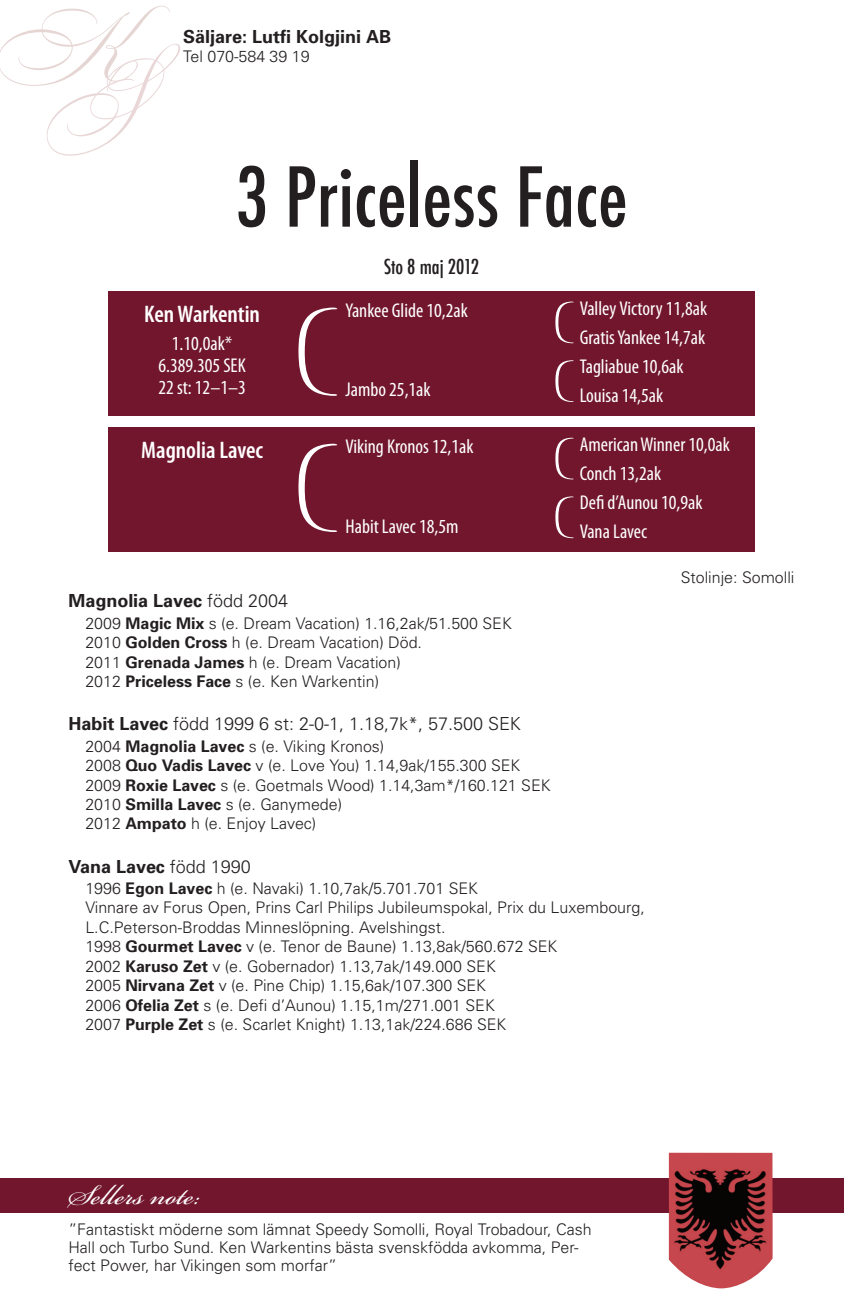
<style>
.page{position:relative;width:844px;height:1311px;background:#fff}
.page>*{position:absolute;margin:0;border:0;box-sizing:border-box;transform-origin:0 0}
.t1{font:500 condensed 80px "Futura";color:#231f20}
.t2{font:44px "Bickham Script Std";color:#fff}
.t3{font:600 condensed 24px "Myriad Pro";color:#fff}
.t4{font:condensed 20px/29px "Myriad Pro";color:#fff}
.t5{font:500 condensed 20px "Futura";color:#231f20}
.t6{font:700 18px "Univers";color:#231f20}
.t7{font:300 18px "Univers";color:#231f20}
.t8{font:300 16px/19.4px "Univers";color:#231f20}
.s1{font-weight:300}
.s2{font-weight:700}
</style>
<div class="page">
<div style="left:0;top:1178px;width:844px;height:34px;background:#71162d"></div>
<div style="left:108px;top:427px;width:646px;height:124px;background:#71162d"></div>
<svg style="left:298px;top:443px;width:39px;height:89px"></svg>
<svg style="left:555px;top:437px;width:18px;height:42px"></svg>
<svg style="left:555px;top:496px;width:18px;height:42px"></svg>
<div style="left:108px;top:291px;width:646px;height:124px;background:#71162d"></div>
<svg style="left:298px;top:307px;width:39px;height:89px"></svg>
<svg style="left:555px;top:301px;width:18px;height:42px"></svg>
<svg style="left:555px;top:360px;width:18px;height:42px"></svg>
<img style="left:669px;top:1152px;width:103px;height:136px">
<svg style="left:0;top:6px;width:180px;height:150px"></svg>
<p class="t6" style="left:183px;top:30px;width:209px">Säljare: Lutfi Kolgjini AB</p>
<p class="t8" style="left:183px;top:48px;width:128px">Tel 070-584 39 19</p>
<p class="t1" style="left:235px;top:148px;width:394px">3 Priceless Face</p>
<p class="t5" style="left:384px;top:254px;width:97px">Sto 8 maj 2012</p>
<p class="t3" style="left:144px;top:306px;width:117px">KenWarkentin</p>
<p class="t4" style="left:158px;top:334px;width:89px;line-height:22px;text-align:center">1.10,0ak*<br>6.389.305 SEK<br>22 st: 12–1–3</p>
<p class="t4" style="left:345px;top:297px;width:124px">Yankee Glide 10,2ak</p>
<p class="t4" style="left:345px;top:377px;width:87px">Jambo 25,1ak</p>
<p class="t3" style="left:141px;top:442px;width:123px">Magnolia Lavec</p>
<p class="t4" style="left:345px;top:433px;width:129px">Viking Kronos 12,1ak</p>
<p class="t4" style="left:345px;top:513px;width:114px">Habit Lavec 18,5m</p>
<p class="t4" style="left:579px;top:295px;width:129px">Valley Victory 11,8ak<br>GratisYankee 14,7ak<br>Tagliabue 10,6ak<br>Louisa 14,5ak</p>
<p class="t4" style="left:579px;top:431px;width:152px">AmericanWinner 10,0ak<br>Conch 13,2ak<br>Defi d’Aunou 10,9ak<br>Vana Lavec</p>
<p class="t8" style="left:680px;top:569px;width:115px">Stolinje: Somolli</p>
<p class="t6" style="left:68px;top:594px;width:221px">Magnolia Lavec <span class="s1">född 2004</span></p>
<p class="t8" style="left:85px;top:614px;width:428px">2009 <span class="s2">Magic Mix</span> s (e. Dream Vacation) 1.16,2ak/51.500 SEK 2010 <span class="s2">Golden Cross</span> h (e. Dream Vacation) Död.<br>2011 <span class="s2">Grenada James</span> h (e. Dream Vacation)<br>2012 <span class="s2">Priceless Face</span> s (e. Ken Warkentin)</p>
<p class="t7" style="left:68px;top:717px;width:454px"><span class="s2">Habit Lavec</span> född 1999 6 st: 2-0-1, 1.18,7k*, 57.500 SEK</p>
<p class="t8" style="left:85px;top:737px;width:466px">2004 <span class="s2">Magnolia Lavec</span> s (e. Viking Kronos)<br>2008 <span class="s2">Quo Vadis Lavec</span> v (e. Love You) 1.14,9ak/155.300 SEK 2009 <span class="s2">Roxie Lavec</span> s (e. Goetmals Wood) 1.14,3am*/160.121 SEK 2010 <span class="s2">Smilla Lavec</span> s (e. Ganymede)<br>2012 <span class="s2">Ampato</span> h (e. Enjoy Lavec)</p>
<p class="t6" style="left:68px;top:859px;width:184px">Vana Lavec <span class="s1">född 1990</span></p>
<p class="t8" style="left:85px;top:879px;width:561px">1996 <span class="s2">Egon Lavec</span> h (e. Navaki) 1.10,7ak/5.701.701 SEK<br>Vinnare av Forus Open, Prins Carl Philips Jubileumspokal, Prix du Luxembourg, L.C.Peterson-Broddas Minneslöpning. Avelshingst.<br>1998 <span class="s2">Gourmet Lavec</span> v (e. Tenor de Baune) 1.13,8ak/560.672 SEK<br>2002 <span class="s2">Karuso Zet</span> v (e. Gobernador) 1.13,7ak/149.000 SEK<br>2005 <span class="s2">Nirvana Zet</span> v (e. Pine Chip) 1.15,6ak/107.300 SEK<br>2006 <span class="s2">Ofelia Zet</span> s (e. Defi d’Aunou) 1.15,1m/271.001 SEK<br>2007 <span class="s2">Purple Zet</span> s (e. Scarlet Knight) 1.13,1ak/224.686 SEK</p>
<p class="t2" style="left:68px;top:1162px;width:134px">Sellersnote:</p>
<p class="t8" style="left:68px;top:1220px;width:525px;line-height:18.4px">”Fantastiskt möderne som lämnat Speedy Somolli, Royal Trobadour, Cash<br>Hall och Turbo Sund. Ken Warkentins bästa svenskfödda avkomma, Per&shy;fect Power, har Vikingen som morfar”</p>
</div>
